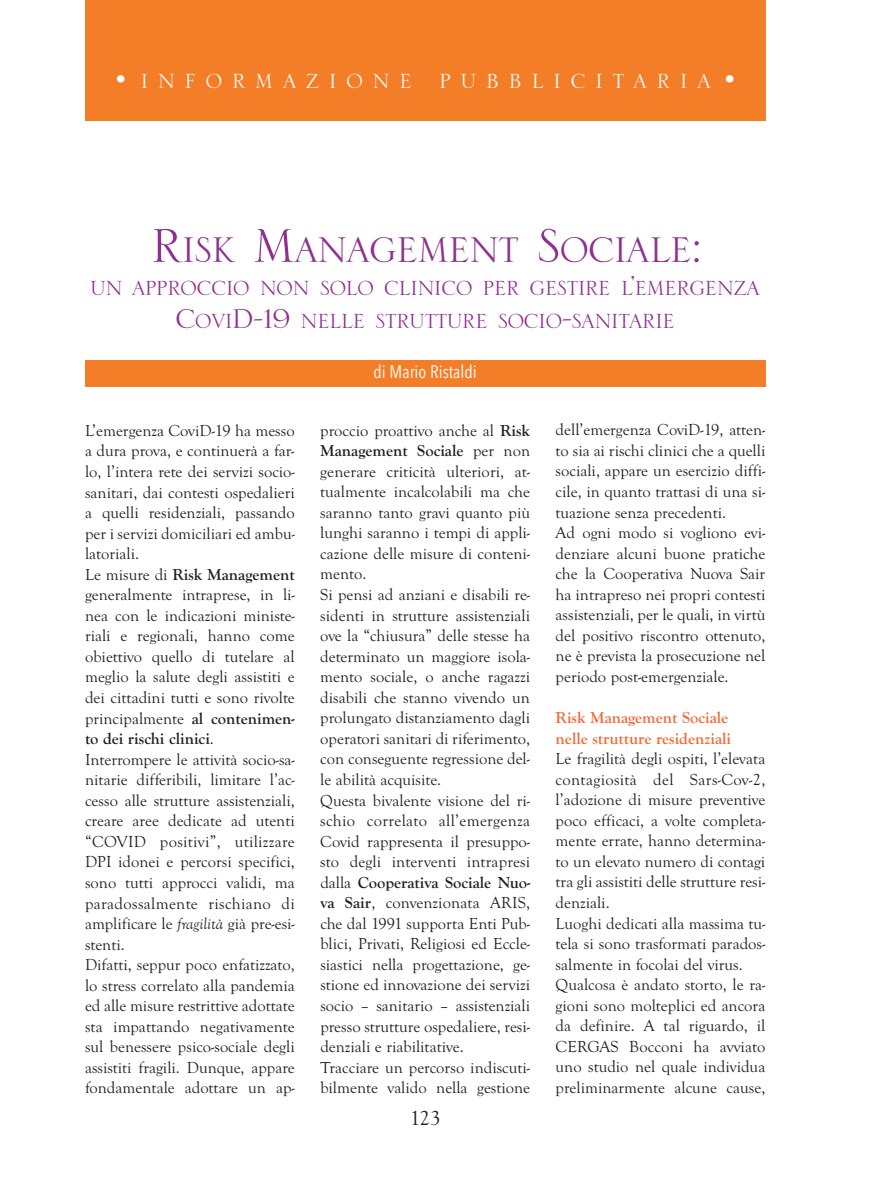
<style>
.page{position:relative;width:893px;height:1191px;background:#fff}
.page>*{position:absolute;margin:0;border:0;box-sizing:border-box;transform-origin:0 0}
.t1{font:47.25px "Serlio LH";letter-spacing:-.03em;color:#8d3092}
.t2{font:27px/33px "Serlio LH";letter-spacing:-.03em;color:#8d3092;text-align:center}
.t3{font:27px "Serlio LH";letter-spacing:.345em;color:#fff}
.t4{font:21px "Goudy Old Style T";color:#231f20}
.t5{font:18px "Avenir Next Condensed";color:#fff}
.t6{font:16.5px/20.5px "Goudy Old Style T";color:#231f20}
.t7{font:700 16.5px/20.5px "Goudy Old Style T";color:#f26935}
.s1{font-family:"Goudy Old Style T"}
.s2{font-size:63px}
.s3{font-size:36px}
.s4{font-weight:700}
.s5{font-style:italic}
</style>
<div class="page">
<div style="left:85px;top:0;width:680px;height:121px;background:#f47d27"></div>
<div style="left:85px;top:360px;width:680px;height:26px;background:#f47d27"></div>
<h2 class="t3" style="left:112px;top:68px;width:628px"><span class="s1">•</span>INFORMAZIONE PUBBLICITARIA<span class="s1">•</span></h2>
<h1 class="t1" style="left:150px;top:227px;width:554px"><span class="s2">R</span>ISK <span class="s2">M</span>ANAGEMENT <span class="s2">S</span>OCIALE<span class="s2">:</span></h1>
<h2 class="t2" style="left:90px;top:272px;width:671px">UN APPROCCIO NON SOLO CLINICO PER GESTIRE L<span class="s3">’</span>EMERGENZA<br><span class="s3">C</span>OVI<span class="s3">D-19</span> NELLE STRUTTURE SOCIO<span class="s3">-</span>SANITARIE</h2>
<p class="t5" style="left:374px;top:356px;width:105px">di Mario Ristaldi</p>
<p class="t6" style="left:85px;top:420px;width:211px">L’emergenza CoviD-19 ha messo a dura prova, e continuerà a far&shy;lo, l’intera rete dei servizi socio&shy;sanitari, dai contesti ospedalieri a quelli residenziali, passando per i servizi domiciliari ed ambu&shy;latoriali.<br>Le misure di <span class="s4">Risk Management </span>generalmente intraprese, in li&shy;nea con le indicazioni ministe&shy;riali e regionali, hanno come obiettivo quello di tutelare al meglio la salute degli assistiti e dei cittadini tutti e sono rivolte principalmente <span class="s4">al contenimen&shy;to dei rischi clinici</span>.<br>Interrompere le attività socio-sa&shy;nitarie differibili, limitare l’ac&shy;cesso alle strutture assistenziali, creare aree dedicate ad utenti “COVID positivi”, utilizzare<br>DPI idonei e percorsi specifici, sono tutti approcci validi, ma paradossalmente rischiano di amplificare le <span class="s5">fragilità</span> già pre-esi&shy;stenti.<br>Difatti, seppur poco enfatizzato, lo stress correlato alla pandemia ed alle misure restrittive adottate sta impattando negativamente sul benessere psico-sociale degli assistiti fragili. Dunque, appare fondamentale adottare un ap-</p>
<p class="t6" style="left:320px;top:420px;width:212px">proccio proattivo anche al <span class="s4">Risk<br>Management Sociale</span> per non generare criticità ulteriori, at&shy;tualmente incalcolabili ma che saranno tanto gravi quanto più lunghi saranno i tempi di appli&shy;cazione delle misure di conteni&shy;mento.<br>Si pensi ad anziani e disabili re&shy;sidenti in strutture assistenziali ove la “chiusura” delle stesse ha determinato un maggiore isola&shy;mento sociale, o anche ragazzi disabili che stanno vivendo un prolungato distanziamento dagli operatori sanitari di riferimento, con conseguente regressione del&shy;le abilità acquisite.<br>Questa bivalente visione del ri&shy;schio correlato all’emergenza<br>Covid rappresenta il presuppo&shy;sto degli interventi intrapresi dalla <span class="s4">Cooperativa Sociale Nuo&shy;va Sair</span>, convenzionata ARIS, che dal 1991 supporta Enti Pub&shy;blici, Privati, Religiosi ed Eccle&shy;siastici nella progettazione, ge&shy;stione ed innovazione dei servizi socio – sanitario – assistenziali presso strutture ospedaliere, resi&shy;denziali e riabilitative.<br>Tracciare un percorso indiscuti&shy;bilmente valido nella gestione</p>
<p class="t6" style="left:556px;top:420px;width:211px">dell’emergenza CoviD-19, atten&shy;to sia ai rischi clinici che a quelli sociali, appare un esercizio diffi&shy;cile, in quanto trattasi di una si&shy;tuazione senza precedenti.<br>Ad ogni modo si vogliono evi&shy;denziare alcuni buone pratiche che la Cooperativa Nuova Sair ha intrapreso nei propri contesti assistenziali, per le quali, in virtù del positivo riscontro ottenuto, ne è prevista la prosecuzione nel periodo post-emergenziale.</p>
<p class="t7" style="left:556px;top:707px;width:177px">Risk Management Sociale nelle strutture residenziali</p>
<p class="t6" style="left:556px;top:749px;width:211px">Le fragilità degli ospiti, l’elevata contagiosità del Sars-Cov-2, l’adozione di misure preventive poco efficaci, a volte completa&shy;mente errate, hanno determina&shy;to un elevato numero di contagi tra gli assistiti delle strutture resi&shy;denziali.<br>Luoghi dedicati alla massima tu&shy;tela si sono trasformati parados&shy;salmente in focolai del virus.<br>Qualcosa è andato storto, le ra&shy;gioni sono molteplici ed ancora da definire. A tal riguardo, il<br>CERGAS Bocconi ha avviato uno studio nel quale individua preliminarmente alcune cause,</p>
<p class="t4" style="left:410px;top:1106px;width:32px">123</p>
</div>
